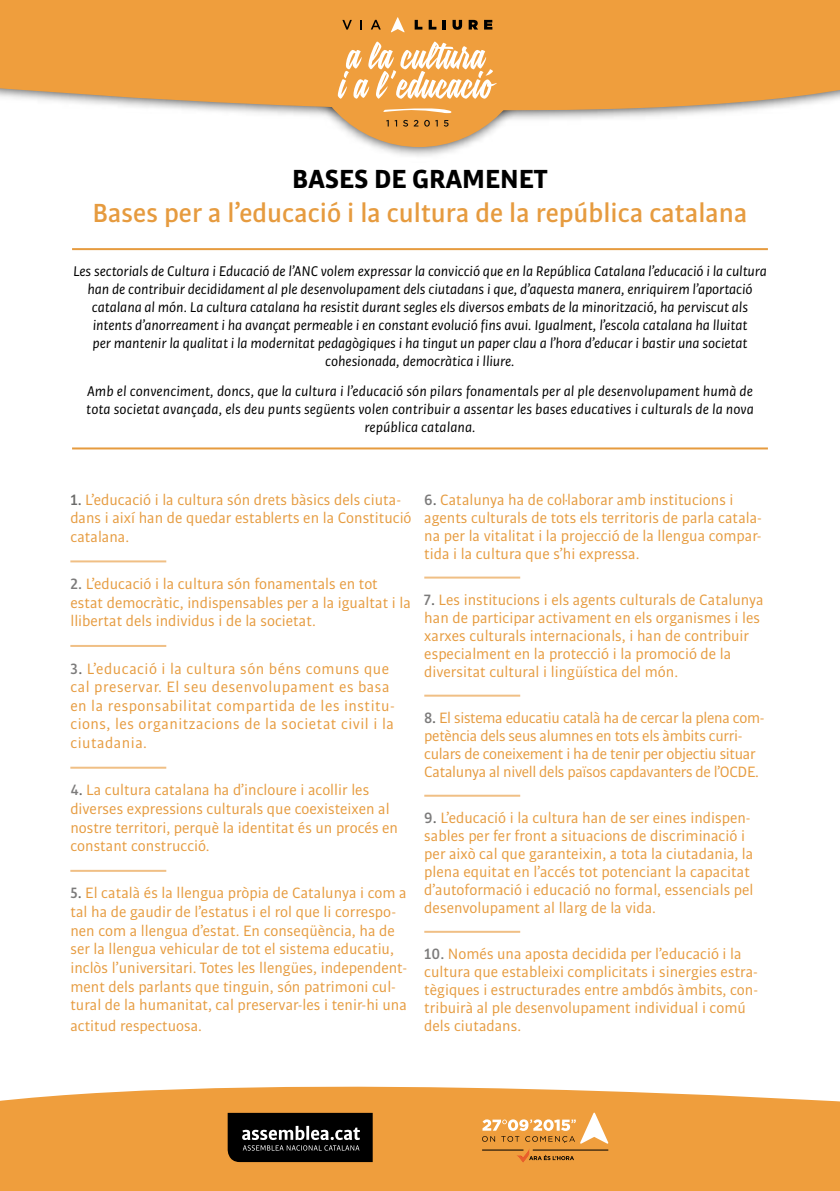
<style>
.page{position:relative;width:840px;height:1191px;background:#fff}
.page>*{position:absolute;margin:0;border:0;box-sizing:border-box;transform-origin:0 0}
.t1{font:500 28px "Bulo";color:#e69b3f}
.t2{font:700 28px "Bulo";color:#000}
.t3{font:16px/18px "Bulo";color:#e69b3f}
.t4{font:16px/18px "Bulo";letter-spacing:-.02em;color:#e69b3f}
.t5{font:16px/18.6px "Bulo";letter-spacing:.03em;color:#e69b3f}
.t6{font:italic 15px/18px "Bulo";color:#000;text-align:center}
.s1{font-weight:500;color:#6b6b6a}
.s2{font-weight:500;color:#7c7b7b}
</style>
<div class="page">
<svg style="left:0;top:0;width:839px;height:119px;background:#eda856"></svg>
<img style="left:288px;top:0;width:261px;height:156px">
<svg style="left:304px;top:0;width:230px;height:147px"></svg>
<div style="left:0;top:1086px;width:839px;height:105px;background:#ef9e3d"></div>
<svg style="left:227px;top:1112px;width:145px;height:50px;background:#24211f"></svg>
<svg style="left:482px;top:1112px;width:126px;height:50px;background:#e7a456"></svg>
<hr style="left:482px;top:1149px;width:41px;height:1px;background:#000">
<hr style="left:532px;top:1149px;width:76px;height:1px;background:#000">
<hr style="left:70px;top:560px;width:96px;height:2px;background:#f0bf85">
<hr style="left:70px;top:645px;width:96px;height:2px;background:#f0bf85">
<hr style="left:70px;top:766px;width:96px;height:2px;background:#f0bf85">
<hr style="left:70px;top:870px;width:96px;height:2px;background:#f0bf85">
<hr style="left:424px;top:576px;width:96px;height:2px;background:#f0bf85">
<hr style="left:424px;top:694px;width:96px;height:2px;background:#f0bf85">
<hr style="left:424px;top:794px;width:96px;height:2px;background:#f0bf85">
<hr style="left:424px;top:930px;width:96px;height:2px;background:#f0bf85">
<hr style="left:72px;top:248px;width:695px;height:2px;background:#e69b3f">
<hr style="left:72px;top:447px;width:695px;height:2px;background:#e69b3f">
<h1 class="t2" style="left:292px;top:161px;width:257px">BASES DE GRAMENET</h1>
<h1 class="t1" style="left:93px;top:195px;width:656px">Bases per a l’educació i la cultura de la república catalana</h1>
<p class="t6" style="left:73px;top:262px;width:695px">Les sectorials de Cultura i Educació de l’ANC volem expressar la convicció que en la República Catalana l’educació i la cultura han de contribuir decididament al ple desenvolupament dels ciutadans i que, d’aquesta manera, enriquirem l’aportació catalana al món. La cultura catalana ha resistit durant segles els diversos embats de la minorització, ha perviscut als intents d’anorreament i ha avançat permeable i en constant evolució fins avui. Igualment, l’escola catalana ha lluitat<br>per mantenir la qualitat i la modernitat pedagògiques i ha tingut un paper clau a l’hora d’educar i bastir una societat cohesionada, democràtica i lliure.</p>
<p class="t6" style="left:86px;top:382px;width:668px">Amb el convenciment, doncs, que la cultura i l’educació són pilars fonamentals per al ple desenvolupament humà de tota societat avançada, els deu punts següents volen contribuir a assentar les bases educatives i culturals de la nova república catalana.</p>
<p class="t3" style="left:70px;top:490px;width:342px;line-height:18.6px"><span class="s1">1.</span> L’educació i la cultura són drets bàsics dels ciuta&shy;dans i així han de quedar establerts en la Constitució catalana.</p>
<p class="t3" style="left:70px;top:574px;width:342px;line-height:18.6px"><span class="s2">2.</span> L’educació i la cultura són fonamentals en tot estat democràtic, indispensables per a la igualtat i la llibertat dels individus i de la societat.</p>
<p class="t5" style="left:70px;top:658px;width:326px"><span class="s2">3</span><span class="s1">.</span> L’educació i la cultura són béns comuns que cal preservar. El seu desenvolupament es basa en la responsabilitat compartida de les institu&shy;cions, les organitzacions de la societat civil i la ciutadania.</p>
<p class="t3" style="left:70px;top:780px;width:329px;line-height:18.6px"><span class="s2">4</span><span class="s1">.</span> La cultura catalana ha d’incloure i acollir les diverses expressions culturals que coexisteixen al nostre territori, perquè la identitat és un procés en constant construcció.</p>
<p class="t3" style="left:70px;top:883px;width:338px;line-height:18.6px"><span class="s2">5</span><span class="s1">.</span> El català és la llengua pròpia de Catalunya i com a tal ha de gaudir de l’estatus i el rol que li correspo&shy;nen com a llengua d’estat. En conseqüència, ha de ser la llengua vehicular de tot el sistema educatiu, inclòs l’universitari. Totes les llengües, independent&shy;ment dels parlants que tinguin, són patrimoni cul&shy;tural de la humanitat, cal preservar-les i tenir-hi una</p>
<p class="t3" style="left:70px;top:1016px;width:133px">actitud respectuosa.</p>
<p class="t3" style="left:424px;top:490px;width:339px"><span class="s2">6</span><span class="s1">.</span> Catalunya ha de col·laborar amb institucions i agents culturals de tots els territoris de parla catala&shy;na per la vitalitat i la projecció de la llengua compar&shy;tida i la cultura que s’hi expressa.</p>
<p class="t3" style="left:424px;top:590px;width:341px"><span class="s2">7</span><span class="s1">.</span> Les institucions i els agents culturals de Catalunya han de participar activament en els organismes i les xarxes culturals internacionals, i han de contribuir especialment en la protecció i la promoció de la diversitat cultural i lingüística del món.</p>
<p class="t4" style="left:424px;top:708px;width:341px"><span class="s2">8</span><span class="s1">.</span> El sistema educatiu català ha de cercar la plena com&shy;petència dels seus alumnes en tots els àmbits curri&shy;culars de coneixement i ha de tenir per objectiu situar Catalunya al nivell dels països capdavanters de l’OCDE.</p>
<p class="t3" style="left:424px;top:808px;width:330px"><span class="s2">9</span><span class="s1">.</span> L’educació i la cultura han de ser eines indispen&shy;sables per fer front a situacions de discriminació i per això cal que garanteixin, a tota la ciutadania, la plena equitat en l’accés tot potenciant la capacitat d’autoformació i educació no formal, essencials pel desenvolupament al llarg de la vida.</p>
<p class="t3" style="left:424px;top:944px;width:335px"><span class="s2">10.</span> Només una aposta decidida per l’educació i la cultura que estableixi complicitats i sinergies estra&shy;tègiques i estructurades entre ambdós àmbits, con&shy;tribuirà al ple desenvolupament individual i comú dels ciutadans.</p>
</div>
